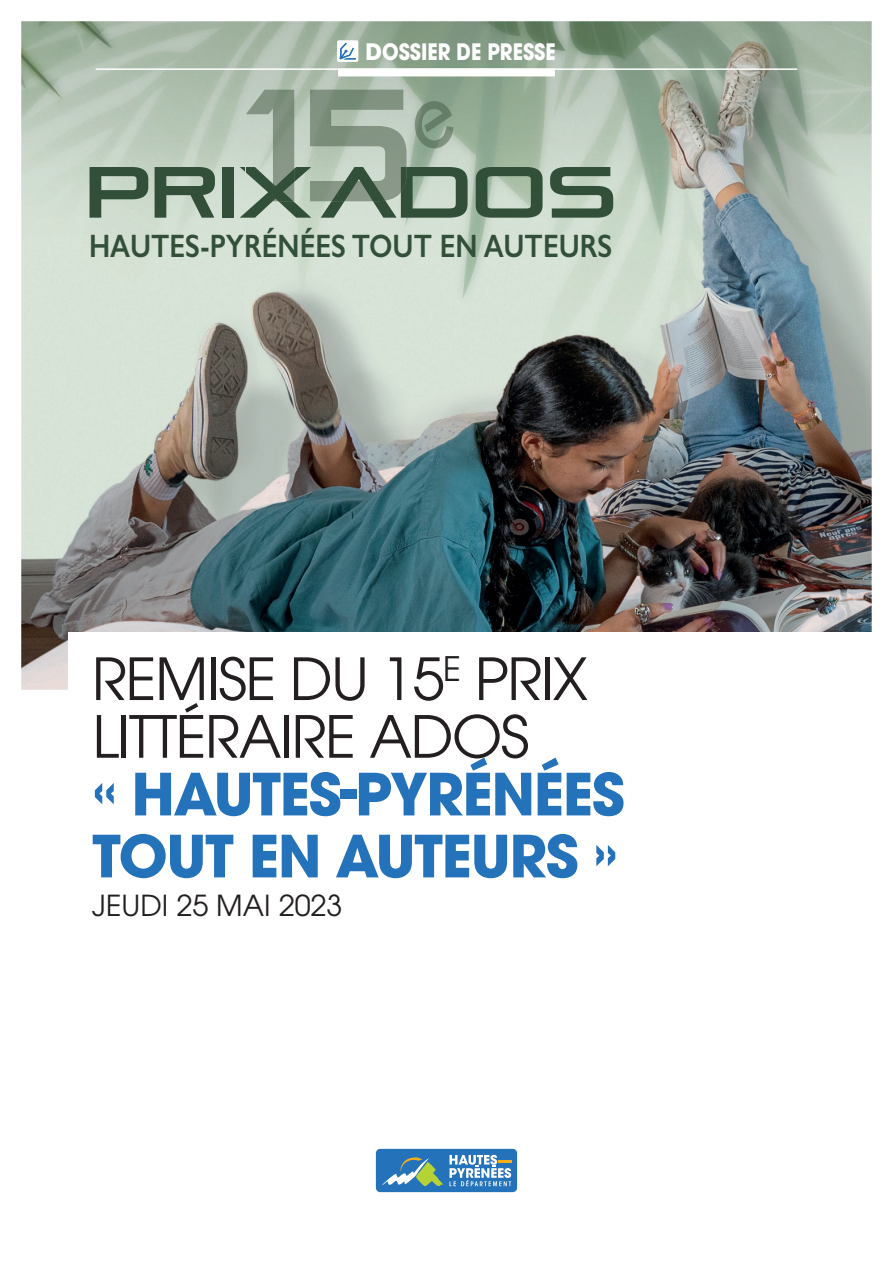
<style>
.page{position:relative;width:893px;height:1263px;background:#fff}
.page>*{position:absolute;margin:0;border:0;box-sizing:border-box;transform-origin:0 0}
.t1{font:700 72px "Pirulen Rg";color:#314f39}
.t2{font:700 57.75px/61.9px "ITC Avant Garde Pro";letter-spacing:-.025em;color:#2472ba}
.t3{font:57.75px/57.8px "ITC Avant Garde Pro";letter-spacing:-.025em;color:#231f20}
.t4{font:600 32.55px "Gill Sans";color:#314f39;scale:.85 1}
.t5{font:28.8px "ITC Avant Garde Pro";color:#231f20}
.t6{font:700 22.5px "ITC Avant Garde Pro";color:#fff}
</style>
<div class="page">
<img style="left:21px;top:21px;width:851px;height:669px">
<img style="left:246px;top:90px;width:160px;height:77px">
<svg style="left:246px;top:167px;width:160px;height:34px;background:#809482"></svg>
<img style="left:415px;top:101px;width:38px;height:47px">
<div style="left:69px;top:632px;width:824px;height:129px;background:#fff"></div>
<div style="left:338px;top:68px;width:217px;height:8px;background:#fff"></div>
<div style="left:337px;top:40px;width:21px;height:22px;border:2px solid #fff"></div>
<svg style="left:340px;top:43px;width:16px;height:16px"></svg>
<hr style="left:96px;top:68px;width:701px;height:2px;background:#fff">
<div style="left:376px;top:1149px;width:141px;height:43px;background:#2472ba;border-radius:4px"></div>
<svg style="left:449px;top:1155px;width:62px;height:31px"></svg>
<svg style="left:382px;top:1157px;width:61px;height:29px"></svg>
<p class="t6" style="left:365px;top:37px;width:192px">DOSSIER DE PRESSE</p>
<p class="t1" style="left:85px;top:149px;width:532px">PRIX ADOS</p>
<p class="t4" style="left:89px;top:226px;width:617px">HAUTES-PYRÉNÉES TOUT EN AUTEURS</p>
<p class="t3" style="left:92px;top:649px;width:497px">REMISE DU 15<sup>E</sup> PRIX<br>LITTÉRAIRE ADOS</p>
<p class="t2" style="left:92px;top:763px;width:534px">« HAUTES-PYRÉNÉES<br>TOUT EN AUTEURS »</p>
<p class="t5" style="left:92px;top:888px;width:252px">JEUDI 25 MAI 2023</p>
</div>
